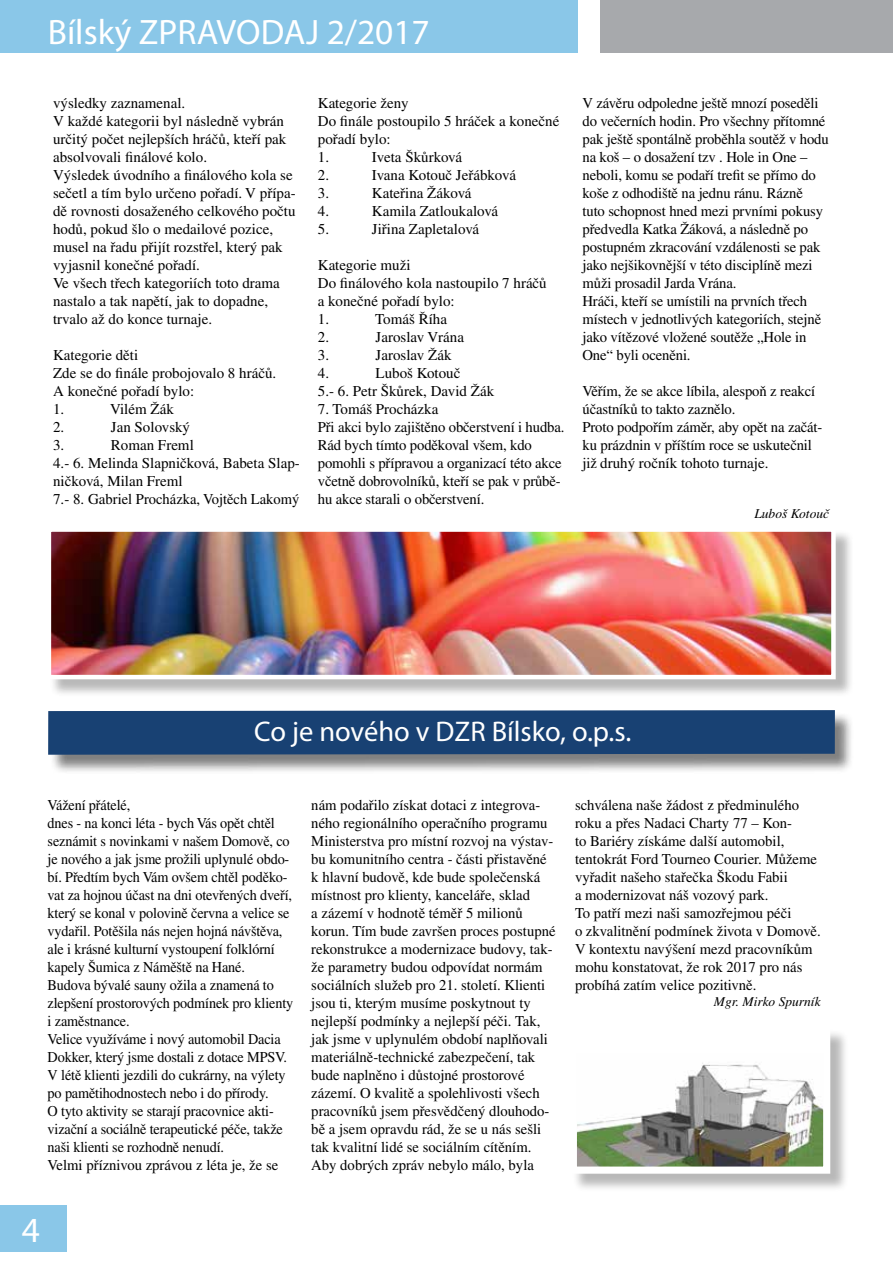
<style>
.page{position:relative;width:893px;height:1263px;background:#fff}
.page>*{position:absolute;margin:0;border:0;box-sizing:border-box;transform-origin:0 0}
.t1{font:35.4px "Myriad Pro";color:#fff}
.t2{font:28.5px "Myriad Pro";color:#fff}
.t3{font:15px/18px "Times CE";color:#000}
.t4{font:15px/18px "Times CE";color:#000;scale:.95 1}
.t5{font:italic 13.5px "Times CE";color:#000}
</style>
<div class="page">
<div style="left:601px;top:0;width:292px;height:53px;background:#a7a9ac"></div>
<div style="left:0;top:0;width:578px;height:53px;background:#8ac7e8"></div>
<div style="left:0;top:1205px;width:66px;height:47px;background:#8ac7e8"></div>
<div style="left:49px;top:712px;width:806px;height:62px;background:#000;opacity:.5"></div>
<div style="left:48px;top:710px;width:787px;height:45px;background:#184173"></div>
<div style="left:49px;top:529px;width:805px;height:169px;background:#000;opacity:.28"></div>
<img style="left:52px;top:532px;width:779px;height:142px">
<div style="left:47px;top:527px;width:789px;height:152px;border:4px solid #fff"></div>
<div style="left:572px;top:1029px;width:277px;height:163px;background:#000;opacity:.28"></div>
<div style="left:573px;top:1030px;width:254px;height:140px;background:#fff"></div>
<img style="left:578px;top:1063px;width:244px;height:103px">
<div style="left:570px;top:1027px;width:260px;height:147px;border:7px solid #fff"></div>
<h1 class="t1" style="left:48px;top:10px;width:383px">Bílský ZPRAVODAJ 2/2017</h1>
<p class="t3" style="left:53px;top:94px;width:244px">výsledky zaznamenal.<br>V každé kategorii byl následně vybrán určitý počet nejlepších hráčů, kteří pak absolvovali finálové kolo.<br>Výsledek úvodního a finálového kola se sečetl a tím bylo určeno pořadí. V přípa&shy;dě rovnosti dosaženého celkového počtu hodů, pokud šlo o medailové pozice, musel na řadu přijít rozstřel, který pak vyjasnil konečné pořadí.<br>Ve všech třech kategoriích toto drama nastalo a tak napětí, jak to dopadne, trvalo až do konce turnaje.</p>
<p class="t3" style="left:53px;top:346px;width:225px">Kategorie děti<br>Zde se do finále probojovalo 8 hráčů.<br>A konečné pořadí bylo:<br>1.</p>
<p class="t3" style="left:110px;top:400px;width:65px">Vilém Žák</p>
<p class="t3" style="left:53px;top:418px;width:13px">2.</p>
<p class="t3" style="left:111px;top:418px;width:81px">Jan Solovský</p>
<p class="t3" style="left:53px;top:436px;width:13px">3.</p>
<p class="t3" style="left:53px;top:436px;width:248px;text-indent:58px">Roman Freml<br>4.- 6. Melinda Slapničková, Babeta Slap&shy;ničková, Milan Freml<br>7.- 8. Gabriel Procházka, Vojtěch Lakomý</p>
<p class="t3" style="left:318px;top:94px;width:243px">Kategorie ženy<br>Do finále postoupilo 5 hráček a konečné pořadí bylo:<br>1.</p>
<p class="t3" style="left:372px;top:148px;width:92px">Iveta Škůrková</p>
<p class="t3" style="left:318px;top:166px;width:13px">2.</p>
<p class="t3" style="left:372px;top:166px;width:146px">Ivana Kotouč Jeřábková</p>
<p class="t3" style="left:318px;top:184px;width:13px">3.</p>
<p class="t3" style="left:372px;top:184px;width:101px">Kateřina Žáková</p>
<p class="t3" style="left:318px;top:202px;width:13px">4.</p>
<p class="t3" style="left:372px;top:202px;width:128px">Kamila Zatloukalová</p>
<p class="t3" style="left:318px;top:220px;width:13px">5.</p>
<p class="t3" style="left:372px;top:220px;width:109px">Jiřina Zapletalová</p>
<p class="t3" style="left:318px;top:256px;width:230px">Kategorie muži<br>Do finálového kola nastoupilo 7 hráčů a konečné pořadí bylo:<br>1.</p>
<p class="t3" style="left:375px;top:310px;width:73px">Tomáš Říha</p>
<p class="t3" style="left:318px;top:328px;width:13px">2.</p>
<p class="t3" style="left:376px;top:328px;width:90px">Jaroslav Vrána</p>
<p class="t3" style="left:318px;top:346px;width:13px">3.</p>
<p class="t3" style="left:376px;top:346px;width:77px">Jaroslav Žák</p>
<p class="t3" style="left:318px;top:364px;width:13px">4.</p>
<p class="t3" style="left:318px;top:364px;width:178px;text-indent:58px">Luboš Kotouč<br>5.- 6. Petr Škůrek, David Žák</p>
<p class="t3" style="left:318px;top:400px;width:248px">7. Tomáš Procházka<br>Při akci bylo zajištěno občerstvení i hudba.<br>Rád bych tímto poděkoval všem, kdo pomohli s přípravou a organizací této akce včetně dobrovolníků, kteří se pak v průbě&shy;hu akce starali o občerstvení.</p>
<p class="t3" style="left:582px;top:94px;width:248px">V závěru odpoledne ještě mnozí poseděli do večerních hodin. Pro všechny přítomné pak ještě spontálně proběhla soutěž v hodu na koš – o dosažení tzv . Hole in One – neboli, komu se podaří trefit se přímo do koše z odhodiště na jednu ránu. Rázně tuto schopnost hned mezi prvními pokusy předvedla Katka Žáková, a následně po postupném zkracování vzdálenosti se pak jako nejšikovnější v této disciplíně mezi můži prosadil Jarda Vrána.<br>Hráči, kteří se umístili na prvních třech místech v jednotlivých kategoriích, stejně jako vítězové vložené soutěže „Hole in One“ byli oceněni.</p>
<p class="t3" style="left:582px;top:382px;width:241px">Věřím, že se akce líbila, alespoň z reakcí účastníků to takto zaznělo.<br>Proto podpořím záměr, aby opět na začát&shy;ku prázdnin v příštím roce se uskutečnil již druhý ročník tohoto turnaje.</p>
<p class="t5" style="left:754px;top:506px;width:76px">Luboš Kotouč</p>
<h2 class="t2" style="left:254px;top:714px;width:379px">Co je nového v DZR Bílsko, o.p.s.</h2>
<p class="t4" style="left:48px;top:796px;width:260px">Vážení přátelé,<br>dnes - na konci léta - bych Vás opět chtěl seznámit s novinkami v našem Domově, co je nového a jak jsme prožili uplynulé obdo&shy;bí. Předtím bych Vám ovšem chtěl poděko&shy;vat za hojnou účast na dni otevřených dveří, který se konal v polovině června a velice se vydařil. Potěšila nás nejen hojná návštěva, ale i krásné kulturní vystoupení folklórní kapely Šumica z Náměště na Hané.<br>Budova bývalé sauny ožila a znamená to zlepšení prostorových podmínek pro klienty i zaměstnance.<br>Velice využíváme i nový automobil Dacia Dokker, který jsme dostali z dotace MPSV.<br>V létě klienti jezdili do cukrárny, na výlety po pamětihodnostech nebo i do přírody.<br>O tyto aktivity se starají pracovnice akti&shy;vizační a sociálně terapeutické péče, takže naši klienti se rozhodně nenudí.<br>Velmi příznivou zprávou z léta je, že se</p>
<p class="t3" style="left:311px;top:796px;width:246px">nám podařilo získat dotaci z integrova&shy;ného regionálního operačního programu Ministerstva pro místní rozvoj na výstav&shy;bu komunitního centra - části přistavěné k hlavní budově, kde bude společenská místnost pro klienty, kanceláře, sklad<br>a zázemí v hodnotě téměř 5 milionů korun. Tím bude završen proces postupné rekonstrukce a modernizace budovy, tak&shy;že parametry budou odpovídat normám sociálních služeb pro 21. století. Klienti jsou ti, kterým musíme poskytnout ty nejlepší podmínky a nejlepší péči. Tak, jak jsme v uplynulém období naplňovali materiálně-technické zabezpečení, tak bude naplněno i důstojné prostorové zázemí. O kvalitě a spolehlivosti všech pracovníků jsem přesvědčený dlouhodo&shy;bě a jsem opravdu rád, že se u nás sešli tak kvalitní lidé se sociálním cítěním.<br>Aby dobrých zpráv nebylo málo, byla</p>
<p class="t3" style="left:575px;top:796px;width:247px">schválena naše žádost z předminulého roku a přes Nadaci Charty 77 – Kon-<br>to Bariéry získáme další automobil, tentokrát Ford Tourneo Courier. Můžeme vyřadit našeho stařečka Škodu Fabii<br>a modernizovat náš vozový park.<br>To patří mezi naši samozřejmou péči<br>o zkvalitnění podmínek života v Domově.<br>V kontextu navýšení mezd pracovníkům mohu konstatovat, že rok 2017 pro nás probíhá zatím velice pozitivně.</p>
<p class="t5" style="left:714px;top:994px;width:108px">Mgr. Mirko Spurník</p>
<h1 class="t1" style="left:22px;top:1208px;width:20px">4</h1>
</div>
